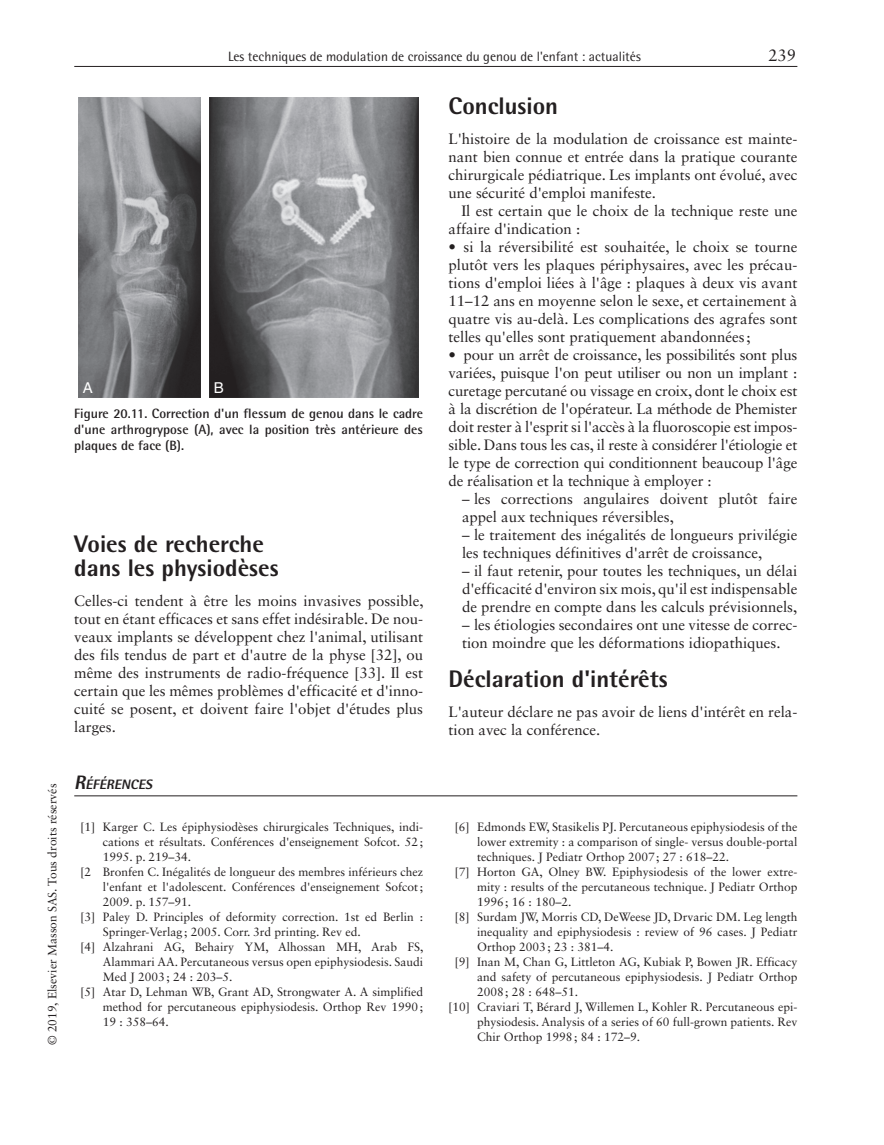
<style>
.page{position:relative;width:884px;height:1145px;background:#fff}
.page>*{position:absolute;margin:0;border:0;box-sizing:border-box;transform-origin:0 0}
.t1{font:800 24px/24px "Rotis Semi Sans Std";color:#231f20}
.t2{font:16.5px "Sabon LT Std";color:#231f20}
.t3{font:15px/18px "Sabon LT Std";color:#231f20;text-align:justify}
.t4{font:15px "Helvetica";color:#fff}
.t5{font:italic 800 13.65px "Rotis Semi Sans Std";color:#231f20}
.t6{font:700 13.5px/15.8px "Rotis Semi Sans Std";color:#231f20;text-align:justify}
.t7{font:13.5px "Rotis Semi Sans Std";color:#231f20}
.t8{font:12px "Sabon LT Std";color:#231f20}
.s1{font-size:19.5px}
</style>
<div class="page">
<hr style="left:74px;top:66px;width:723px;height:1px;background:#231f20">
<img style="left:78px;top:97px;width:123px;height:300px">
<img style="left:209px;top:97px;width:210px;height:300px">
<hr style="left:74px;top:795px;width:723px;height:1px;background:#231f20">
<p class="t7" style="left:228px;top:48px;width:414px">Les techniques de modulation de croissance du genou de l'enfant : actualités</p>
<p class="t2" style="left:768px;top:45px;width:29px">239</p>
<p class="t4" style="left:83px;top:379px;width:12px">A</p>
<p class="t4" style="left:214px;top:379px;width:12px">B</p>
<p class="t6" style="left:74px;top:405px;width:350px">Figure 20.11. Correction d'un flessum de genou dans le cadre d'une arthrogrypose (A), avec la position très antérieure des plaques de face (B).</p>
<h1 class="t1" style="left:74px;top:531px;width:206px">Voies de recherche dans les physiodèses</h1>
<p class="t3" style="left:74px;top:591px;width:351px">Celles-ci tendent à être les moins invasives possible, tout en étant efficaces et sans effet indésirable. De nou&shy;veaux implants se développent chez l'animal, utilisant des fils tendus de part et d'autre de la physe [32], ou même des instruments de radio-fréquence [33]. Il est certain que les mêmes problèmes d'efficacité et d'inno&shy;cuité se posent, et doivent faire l'objet d'études plus larges.</p>
<h1 class="t1" style="left:448px;top:94px;width:111px">Conclusion</h1>
<p class="t3" style="left:448px;top:130px;width:350px">L'histoire de la modulation de croissance est mainte&shy;nant bien connue et entrée dans la pratique courante chirurgicale pédiatrique. Les implants ont évolué, avec une sécurité d'emploi manifeste.</p>
<p class="t3" style="left:448px;top:202px;width:350px;text-indent:13px">Il est certain que le choix de la technique reste une affaire d'indication :</p>
<p class="t3" style="left:448px;top:238px;width:350px">• si la réversibilité est souhaitée, le choix se tourne plutôt vers les plaques périphysaires, avec les précau&shy;tions d'emploi liées à l'âge : plaques à deux vis avant 11–12 ans en moyenne selon le sexe, et certainement à quatre vis au-delà. Les complications des agrafes sont telles qu'elles sont pratiquement abandonnées;</p>
<p class="t3" style="left:448px;top:346px;width:350px">• pour un arrêt de croissance, les possibilités sont plus variées, puisque l'on peut utiliser ou non un implant : curetage percutané ou vissage en croix, dont le choix est à la discrétion de l'opérateur. La méthode de Phemister doit rester à l'esprit si l'accès à la fluoroscopie est impos&shy;sible. Dans tous les cas, il reste à considérer l'étiologie et le type de correction qui conditionnent beaucoup l'âge de réalisation et la technique à employer :</p>
<p class="t3" style="left:462px;top:490px;width:337px">– les corrections angulaires doivent plutôt faire appel aux techniques réversibles,</p>
<p class="t3" style="left:462px;top:526px;width:337px">– le traitement des inégalités de longueurs privilégie les techniques définitives d'arrêt de croissance,</p>
<p class="t3" style="left:462px;top:562px;width:337px">– il faut retenir, pour toutes les techniques, un délai d'efficacité d'environ six mois, qu'il est indispensable de prendre en compte dans les calculs prévisionnels,</p>
<p class="t3" style="left:462px;top:616px;width:337px">– les étiologies secondaires ont une vitesse de correc&shy;tion moindre que les déformations idiopathiques.</p>
<h1 class="t1" style="left:448px;top:667px;width:220px">Déclaration d'intérêts</h1>
<p class="t3" style="left:448px;top:703px;width:350px">L'auteur déclare ne pas avoir de liens d'intérêt en rela&shy;tion avec la conférence.</p>
<p class="t8" style="left:45px;top:1045px;width:263px;rotate:-90deg">© 2019, Elsevier Masson SAS. Tous droits réservés</p>
<p class="t5" style="left:74px;top:775px;width:82px"><span class="s1">R</span>ÉFÉRENCES</p>
<p class="t8" style="left:81px;top:819px;width:344px">[1] Karger C. Les épiphysiodèses chirurgicales Techniques, indi-</p>
<p class="t8" style="left:103px;top:834px;width:322px">cations et résultats. Conférences d'enseignement Sofcot. 52;</p>
<p class="t8" style="left:103px;top:849px;width:90px">1995. p. 219–34.</p>
<p class="t8" style="left:81px;top:864px;width:344px">[2 Bronfen C. Inégalités de longueur des membres inférieurs chez</p>
<p class="t8" style="left:103px;top:879px;width:322px">l'enfant et l'adolescent. Conférences d'enseignement Sofcot;</p>
<p class="t8" style="left:103px;top:894px;width:90px">2009. p. 157–91.</p>
<p class="t8" style="left:81px;top:909px;width:344px">[3] Paley D. Principles of deformity correction. 1st ed Berlin :</p>
<p class="t8" style="left:103px;top:924px;width:260px">Springer-Verlag; 2005. Corr. 3rd printing. Rev ed.</p>
<p class="t8" style="left:81px;top:939px;width:344px">[4] Alzahrani AG, Behairy YM, Alhossan MH, Arab FS,</p>
<p class="t8" style="left:103px;top:954px;width:322px">Alammari AA. Percutaneous versus open epiphysiodesis. Saudi</p>
<p class="t8" style="left:103px;top:969px;width:131px">Med J 2003; 24 : 203–5.</p>
<p class="t8" style="left:81px;top:984px;width:344px">[5] Atar D, Lehman WB, Grant AD, Strongwater A. A simplified</p>
<p class="t8" style="left:103px;top:999px;width:322px">method for percutaneous epiphysiodesis. Orthop Rev 1990;</p>
<p class="t8" style="left:103px;top:1014px;width:68px">19 : 358–64.</p>
<p class="t8" style="left:455px;top:819px;width:344px">[6] Edmonds EW, Stasikelis PJ. Percutaneous epiphysiodesis of the</p>
<p class="t8" style="left:477px;top:834px;width:322px">lower extremity : a comparison of single- versus double-portal</p>
<p class="t8" style="left:477px;top:849px;width:253px">techniques. J Pediatr Orthop 2007; 27 : 618–22.</p>
<p class="t8" style="left:455px;top:864px;width:344px">[7] Horton GA, Olney BW. Epiphysiodesis of the lower extre-</p>
<p class="t8" style="left:477px;top:879px;width:322px">mity : results of the percutaneous technique. J Pediatr Orthop</p>
<p class="t8" style="left:477px;top:894px;width:96px">1996; 16 : 180–2.</p>
<p class="t8" style="left:455px;top:909px;width:344px">[8] Surdam JW, Morris CD, DeWeese JD, Drvaric DM. Leg length</p>
<p class="t8" style="left:477px;top:924px;width:322px">inequality and epiphysiodesis : review of 96 cases. J Pediatr</p>
<p class="t8" style="left:477px;top:939px;width:138px">Orthop 2003; 23 : 381–4.</p>
<p class="t8" style="left:455px;top:954px;width:344px">[9] Inan M, Chan G, Littleton AG, Kubiak P, Bowen JR. Efficacy</p>
<p class="t8" style="left:477px;top:969px;width:322px">and safety of percutaneous epiphysiodesis. J Pediatr Orthop</p>
<p class="t8" style="left:477px;top:984px;width:102px">2008; 28 : 648–51.</p>
<p class="t8" style="left:448px;top:999px;width:350px">[10] Craviari T, Bérard J, Willemen L, Kohler R. Percutaneous epi-</p>
<p class="t8" style="left:477px;top:1014px;width:322px">physiodesis. Analysis of a series of 60 full-grown patients. Rev</p>
<p class="t8" style="left:477px;top:1029px;width:164px">Chir Orthop 1998; 84 : 172–9.</p>
</div>
